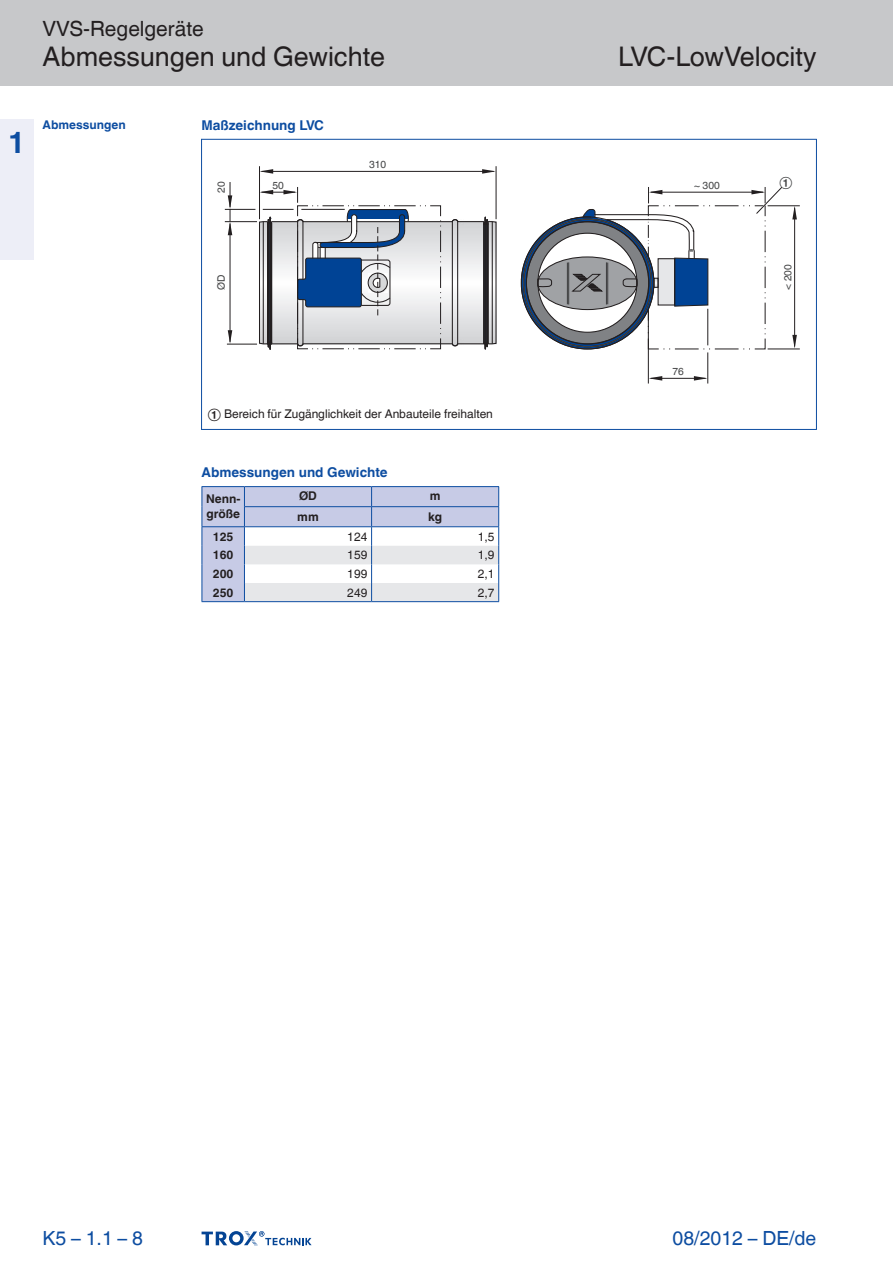
<style>
.page{position:relative;width:893px;height:1263px;background:#fff}
.page>*{position:absolute;margin:0;border:0;box-sizing:border-box;transform-origin:0 0}
.t1{font:700 30px "TROX Helvetica";color:#0d4da1}
.Navigation_2{font:27px "TROX Helvetica";color:#231f20}
.Navigation_3{font:27px "TROX Helvetica";color:#231f20}
.Navigation_1{font:21px "TROX Helvetica";color:#231f20}
.pagina_li-re{font:19.5px "TROX Helvetica";color:#0d4da1}
.table_title{font:700 13.5px "TROX Helvetica";color:#0d4da1}
.Standard_oben_links{font:700 13.5px "TROX Helvetica";color:#0d4da1}
.graphic_index{font:12px "TROX Helvetica";color:#231f20}
.table_copy_right_v-c{font:12px "TROX Helvetica";color:#231f20}
.table_head_h-centr_v{font:700 12px/14.4px "TROX Helvetica";color:#231f20}
.table_copy_h-cent_v{font:700 12px "TROX Helvetica";color:#231f20}
.marg_title{font:700 12px "TROX Helvetica";color:#0d4da1}
.t2{font:11.7px "TROX Helvetica";color:#424344}
.t3{font:10.2px "TROX Helvetica";color:#424344}
</style>
<div class="page">
<div style="left:0;top:119px;width:34px;height:140px;background:#edeef7"></div>
<div style="left:0;top:0;width:893px;height:85px;background:#c7c8ca"></div>
<svg style="left:202px;top:1231px;width:110px;height:15px"></svg>
<hr style="left:202px;top:486px;width:42px;height:1px;background:#0d4da1">
<hr style="left:244px;top:486px;width:128px;height:1px;background:#0d4da1">
<hr style="left:372px;top:486px;width:127px;height:1px;background:#0d4da1">
<svg style="left:202px;top:487px;width:297px;height:115px"></svg>
<hr style="left:225px;top:221px;width:32px;height:1px;background:#231f20">
<hr style="left:227px;top:344px;width:30px;height:1px;background:#231f20">
<hr style="left:230px;top:224px;width:1px;height:118px;background:#231f20">
<svg style="left:228px;top:330px;width:4px;height:14px"></svg>
<hr style="left:707px;top:352px;width:1px;height:31px;background:#231f20">
<hr style="left:648px;top:309px;width:1px;height:74px;background:#231f20">
<hr style="left:651px;top:378px;width:55px;height:1px;background:#231f20">
<svg style="left:649px;top:376px;width:13px;height:5px"></svg>
<svg style="left:694px;top:376px;width:13px;height:5px"></svg>
<svg style="left:259px;top:166px;width:238px;height:184px"></svg>
<hr style="left:301px;top:209px;width:44px;height:1px;background:#231f20">
<hr style="left:263px;top:209px;width:31px;height:1px;background:#231f20">
<hr style="left:225px;top:209px;width:30px;height:1px;background:#231f20">
<svg style="left:228px;top:182px;width:4px;height:53px"></svg>
<hr style="left:768px;top:349px;width:32px;height:1px;background:#231f20">
<hr style="left:794px;top:208px;width:1px;height:139px;background:#231f20">
<svg style="left:792px;top:206px;width:5px;height:13px"></svg>
<svg style="left:792px;top:335px;width:5px;height:13px"></svg>
<hr style="left:768px;top:205px;width:32px;height:1px;background:#231f20">
<svg style="left:520px;top:186px;width:264px;height:164px"></svg>
<hr style="left:201px;top:139px;width:1px;height:291px;background:#0d4da1">
<hr style="left:816px;top:139px;width:1px;height:291px;background:#0d4da1">
<hr style="left:201px;top:139px;width:615px;height:1px;background:#0d4da1">
<hr style="left:201px;top:429px;width:615px;height:1px;background:#0d4da1">
<h1 class="t1" style="left:8px;top:125px;width:19px">1</h1>
<p class="Navigation_1" style="left:43px;top:17px;width:163px">VVS-Regelgeräte</p>
<p class="Navigation_2" style="left:43px;top:41px;width:344px">Abmessungen und Gewichte</p>
<p class="Navigation_3" style="left:618px;top:41px;width:200px">LVC-LowVelocity</p>
<p class="marg_title" style="left:43px;top:117px;width:85px">Abmessungen</p>
<p class="Standard_oben_links" style="left:202px;top:117px;width:124px">Maßzeichnung LVC</p>
<p class="t3" style="left:215px;top:193px;width:13px;rotate:-90deg">20</p>
<p class="t3" style="left:272px;top:179px;width:13px">50</p>
<p class="t3" style="left:369px;top:159px;width:19px">310</p>
<p class="t3" style="left:694px;top:179px;width:27px">~ 300</p>
<p class="t2" style="left:779px;top:175px;width:14px">①</p>
<p class="t3" style="left:215px;top:290px;width:17px;rotate:-90deg">ØD</p>
<p class="t3" style="left:782px;top:290px;width:27px;rotate:-90deg">&lt; 200</p>
<p class="graphic_index" style="left:208px;top:407px;width:286px">① Bereich für Zugänglichkeit der Anbauteile freihalten</p>
<p class="table_title" style="left:202px;top:464px;width:188px">Abmessungen und Gewichte</p>
<p class="table_head_h-centr_v" style="left:206px;top:492px;width:36px">Nenn&shy;größe</p>
<p class="table_head_h-centr_v" style="left:299px;top:489px;width:19px">ØD</p>
<p class="table_head_h-centr_v" style="left:430px;top:489px;width:12px">m</p>
<p class="table_head_h-centr_v" style="left:297px;top:509px;width:23px">mm</p>
<p class="table_head_h-centr_v" style="left:428px;top:509px;width:15px">kg</p>
<p class="table_copy_h-cent_v" style="left:213px;top:530px;width:22px">125</p>
<p class="table_copy_right_v-c" style="left:347px;top:530px;width:22px">124</p>
<p class="table_copy_right_v-c" style="left:478px;top:530px;width:18px">1,5</p>
<p class="table_copy_h-cent_v" style="left:213px;top:548px;width:22px">160</p>
<p class="table_copy_right_v-c" style="left:347px;top:548px;width:22px">159</p>
<p class="table_copy_right_v-c" style="left:478px;top:548px;width:18px">1,9</p>
<p class="table_copy_h-cent_v" style="left:213px;top:567px;width:22px">200</p>
<p class="table_copy_right_v-c" style="left:347px;top:567px;width:22px">199</p>
<p class="table_copy_right_v-c" style="left:478px;top:567px;width:18px">2,1</p>
<p class="table_copy_h-cent_v" style="left:213px;top:585px;width:22px">250</p>
<p class="table_copy_right_v-c" style="left:347px;top:585px;width:22px">249</p>
<p class="table_copy_right_v-c" style="left:478px;top:585px;width:18px">2,7</p>
<p class="t3" style="left:672px;top:366px;width:13px">76</p>
<p class="pagina_li-re" style="left:43px;top:1227px;width:102px">K5 – 1.1 – 8</p>
<p class="pagina_li-re" style="left:673px;top:1227px;width:145px">08/2012 – DE/de</p>
</div>
